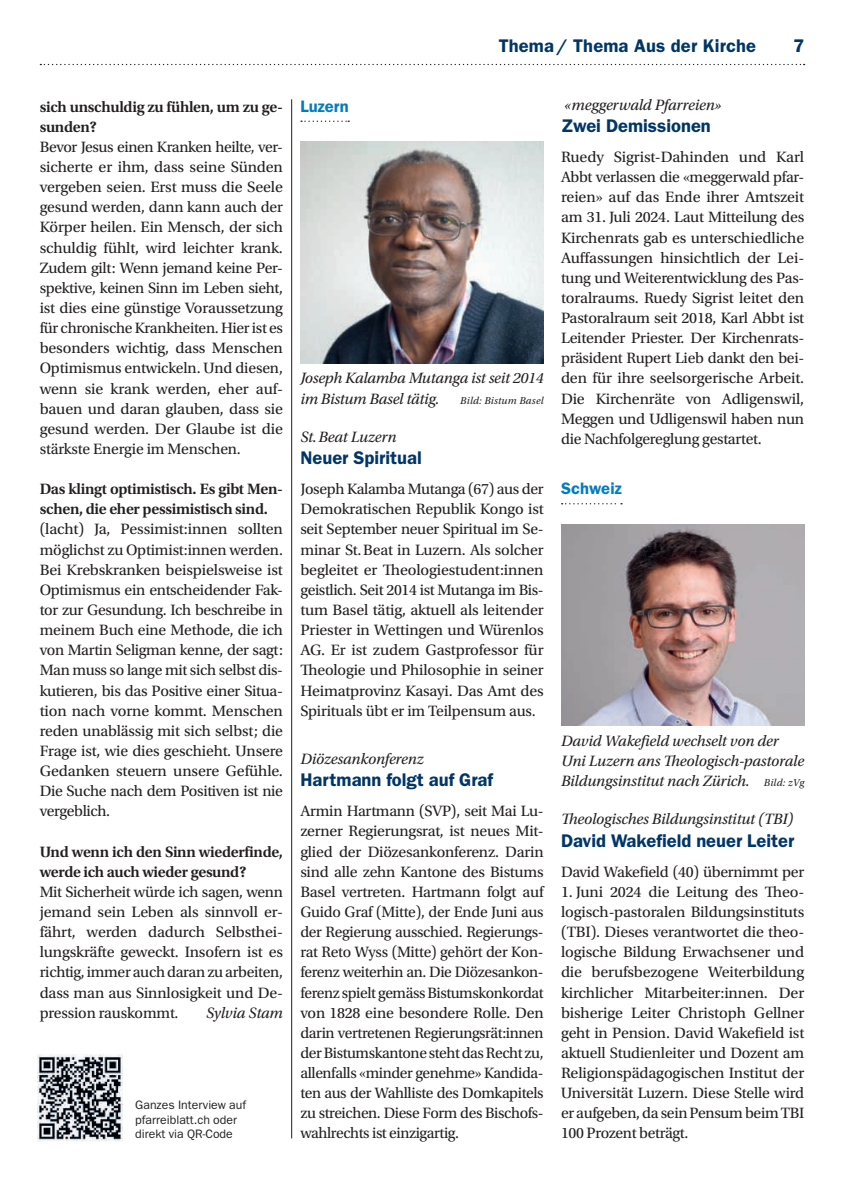
<style>
.page{position:relative;width:844px;height:1191px;background:#fff}
.page>*{position:absolute;margin:0;border:0;box-sizing:border-box;transform-origin:0 0}
.t1{font:600 18.38px "ITC Franklin Gothic Std";color:#003667}
.t2{font:600 16.62px "ITC Franklin Gothic Std";letter-spacing:.005em;color:#007cc2}
.t3{font:15.75px/20.1px "Utopia Std";letter-spacing:-.02em;color:#231f20;text-align:justify}
.t4{font:italic 15.75px/20.1px "Utopia Std";letter-spacing:-.01em;color:#231f20}
.t5{font:600 15.75px/20.1px "Utopia Std";letter-spacing:-.02em;color:#231f20}
.t6{font:12.25px/14.9px "ITC Franklin Gothic Std";color:#231f20}
.t7{font:italic 10.5px "Utopia Std";letter-spacing:.02em;color:#231f20}
.s1{font-size:10.5px}
</style>
<div class="page">
<svg style="left:40px;top:64px;width:764px;height:1px"></svg>
<svg style="left:301px;top:121px;width:48px;height:1px"></svg>
<img style="left:300px;top:142px;width:243px;height:221px">
<svg style="left:561px;top:503px;width:60px;height:1px"></svg>
<img style="left:561px;top:524px;width:243px;height:201px">
<img style="left:37px;top:1054px;width:86px;height:87px">
<hr style="left:291px;top:99px;width:1px;height:1039px;background:#231f20">
<p class="t1" style="left:499px;top:35px;width:258px">Thema/ Thema Aus der Kirche</p>
<p class="t1" style="left:793px;top:35px;width:13px">7</p>
<p class="t5" style="left:40px;top:97px;width:245px">sich unschuldig zu fühlen, um zu ge&shy;sunden?</p>
<p class="t3" style="left:40px;top:137px;width:245px">Bevor Jesus einen Kranken heilte, ver&shy;sicherte er ihm, dass seine Sünden vergeben seien. Erst muss die Seele gesund werden, dann kann auch der Körper heilen. Ein Mensch, der sich schuldig fühlt, wird leichter krank.<br>Zudem gilt: Wenn jemand keine Per&shy;spektive, keinen Sinn im Leben sieht, ist dies eine günstige Voraussetzung für chronische Krankheiten. Hier ist es besonders wichtig, dass Menschen Optimismus entwickeln. Und diesen, wenn sie krank werden, eher auf&shy;bauen und daran glauben, dass sie gesund werden. Der Glaube ist die stärkste Energie im Menschen.</p>
<p class="t5" style="left:40px;top:479px;width:245px">Das klingt optimistisch. Es gibt Men&shy;schen, die eher pessimistisch sind.</p>
<p class="t3" style="left:40px;top:519px;width:245px">(lacht) Ja, Pessimist:innen sollten möglichst zu Optimist:innen werden.<br>Bei Krebskranken beispielsweise ist Optimismus ein entscheidender Fak&shy;tor zur Gesundung. Ich beschreibe in meinem Buch eine Methode, die ich von Martin Seligman kenne, der sagt:<br>Man muss so lange mit sich selbst dis&shy;kutieren, bis das Positive einer Situa&shy;tion nach vorne kommt. Menschen reden unablässig mit sich selbst; die Frage ist, wie dies geschieht. Unsere Gedanken steuern unsere Gefühle.<br>Die Suche nach dem Positiven ist nie vergeblich.</p>
<p class="t5" style="left:40px;top:841px;width:245px">Und wenn ich den Sinn wiederfinde, werde ich auch wieder gesund?</p>
<p class="t3" style="left:40px;top:882px;width:245px">Mit Sicherheit würde ich sagen, wenn jemand sein Leben als sinnvoll er&shy;fährt, werden dadurch Selbsthei&shy;lungskräfte geweckt. Insofern ist es richtig, immer auch daran zu arbeiten, dass man aus Sinnlosigkeit und De&shy;pression rauskommt.</p>
<p class="t4" style="left:206px;top:1002px;width:78px">Sylvia Stam</p>
<p class="t6" style="left:135px;top:1097px;width:112px">Ganzes Interview auf pfarreiblatt.ch oder direkt via QR-Code</p>
<p class="t2" style="left:300px;top:96px;width:50px">Luzern</p>
<p class="t4" style="left:300px;top:368px;width:245px">Joseph Kalamba Mutanga ist seit 2014 im Bistum Basel tätig.</p>
<p class="t7" style="left:460px;top:394px;width:85px">Bild: Bistum Basel</p>
<p class="t4" style="left:300px;top:427px;width:97px">St. Beat Luzern</p>
<p class="t1" style="left:300px;top:447px;width:123px">Neuer Spiritual</p>
<p class="t3" style="left:300px;top:479px;width:245px">Joseph Kalamba Mutanga (67) aus der Demokratischen Republik Kongo ist seit September neuer Spiritual im Se&shy;minar St. Beat in Luzern. Als solcher begleitet er Theologiestudent:innen geistlich. Seit 2014 ist Mutanga im Bis&shy;tum Basel tätig, aktuell als leitender Priester in Wettingen und Würenlos AG. Er ist zudem Gastprofessor für Theologie und Philosophie in seiner Heimatprovinz Kasayi. Das Amt des Spirituals übt er im Teilpensum aus.</p>
<p class="t4" style="left:300px;top:749px;width:125px">Diözesankonferenz</p>
<p class="t1" style="left:300px;top:769px;width:194px">Hartmann folgt auf Graf</p>
<p class="t3" style="left:300px;top:801px;width:245px">Armin Hartmann (SVP), seit Mai Lu&shy;zerner Regierungsrat, ist neues Mit&shy;glied der Diözesankonferenz. Darin sind alle zehn Kantone des Bistums Basel vertreten. Hartmann folgt auf Guido Graf (Mitte), der Ende Juni aus der Regierung ausschied. Regierungs&shy;rat Reto Wyss (Mitte) gehört der Kon&shy;ferenz weiterhin an. Die Diözesankon&shy;ferenz spielt gemäss Bistumskonkordat von 1828 eine besondere Rolle. Den darin vertretenen Regierungsrät:innen der Bistumskantone steht das Recht zu, allenfalls «minder genehme» Kandida&shy;ten aus der Wahlliste des Domkapitels zu streichen. Diese Form des Bischofs&shy;wahlrechts ist einzigartig.</p>
<p class="t4" style="left:564px;top:95px;width:159px">«meggerwald Pfarreien»</p>
<p class="t1" style="left:561px;top:115px;width:151px">Zwei Demissionen</p>
<p class="t3" style="left:561px;top:147px;width:245px">Ruedy Sigrist-Dahinden und Karl Abbt verlassen die «meggerwald pfar&shy;reien» auf das Ende ihrer Amtszeit am 31. Juli 2024. Laut Mitteilung des Kirchenrats gab es unterschiedliche Auffassungen hinsichtlich der Lei&shy;tung und Weiterentwicklung des Pas&shy;toralraums. Ruedy Sigrist leitet den Pastoralraum seit 2018, Karl Abbt ist Leitender Priester. Der Kirchenrats&shy;präsident Rupert Lieb dankt den bei&shy;den für ihre seelsorgerische Arbeit.<br>Die Kirchenräte von Adligenswil, Meggen und Udligenswil haben nun die Nachfolgereglung gestartet.</p>
<p class="t2" style="left:561px;top:478px;width:62px">Schweiz</p>
<p class="t4" style="left:561px;top:731px;width:245px">David Wakefield wechselt von der<br>Uni Luzern ans Theologisch-pastorale<br>Bildungsinstitut nach Zürich. <span class="s1">Bild: zVg</span></p>
<p class="t4" style="left:561px;top:809px;width:234px">Theologisches Bildungsinstitut (TBI)</p>
<p class="t1" style="left:561px;top:829px;width:235px">David Wakefield neuer Leiter</p>
<p class="t3" style="left:561px;top:861px;width:245px">David Wakefield (40) übernimmt per</p>
<p class="t3" style="left:561px;top:882px;width:245px">1. Juni 2024 die Leitung des Theo&shy;logisch-pastoralen Bildungsinstituts (TBI). Dieses verantwortet die theo&shy;logische Bildung Erwachsener und die berufsbezogene Weiterbildung kirchlicher Mitarbeiter:innen. Der bisherige Leiter Christoph Gellner geht in Pension. David Wakefield ist aktuell Studienleiter und Dozent am Religionspädagogischen Institut der Universität Luzern. Diese Stelle wird er aufgeben, da sein Pensum beim TBI 100 Prozent beträgt.</p>
</div>
